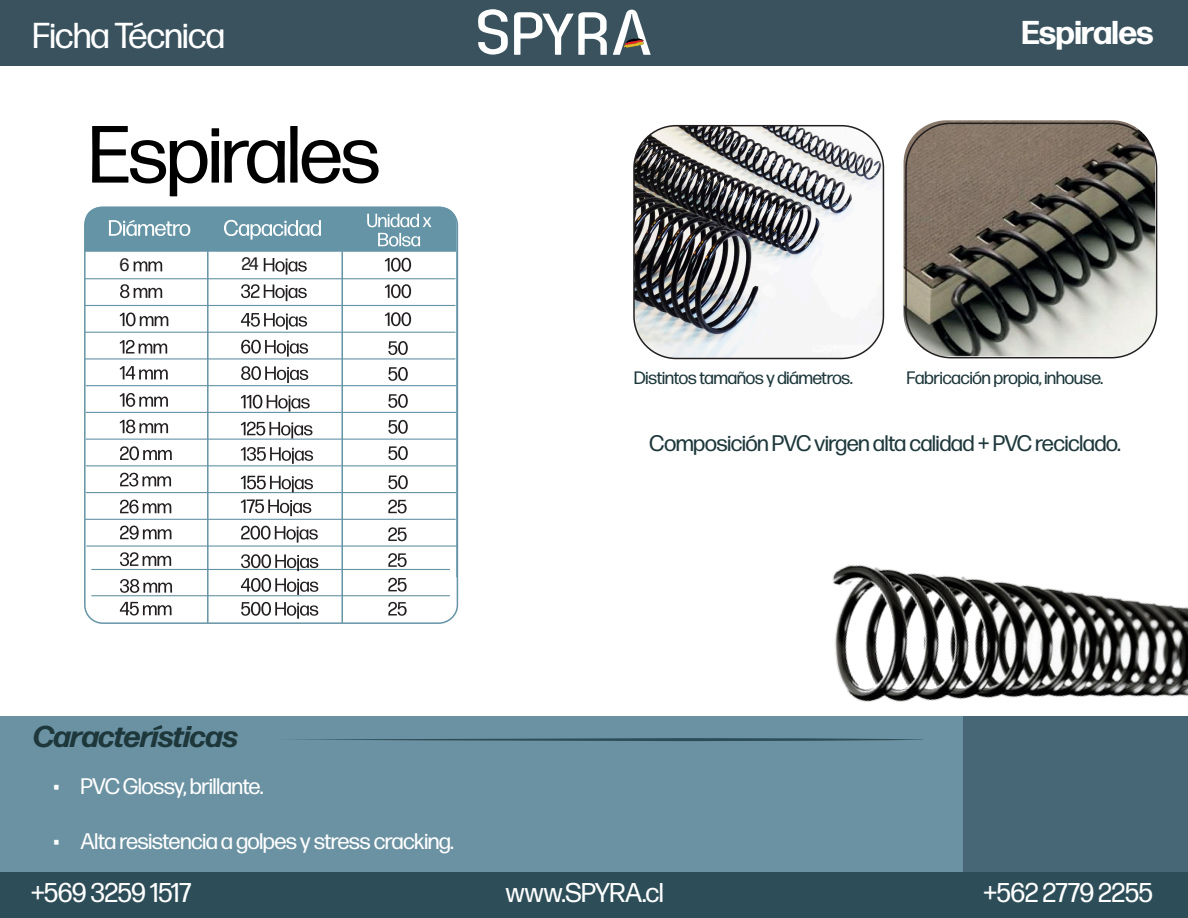
<style>
.page{position:relative;width:1188px;height:918px;background:#fff}
.page>*{position:absolute;margin:0;border:0;box-sizing:border-box;transform-origin:0 0}
.t1{font:36px "Forma DJR Display";color:#fff}
.t2{font:700 33px "Forma DJR Display";color:#fff}
.t3{font:italic 700 30px "Forma DJR Display";color:#1d373b}
.t4{font:27.15px "Forma DJR Display";color:#fff}
.t5{font:22.5px "Forma DJR Display";color:#fff}
.t6{font:22.5px "Forma DJR Display";color:#1d373b}
.t7{font:18px "Forma DJR Display";color:#1d373b}
.t8{font:18px "Forma DJR Display";color:#231f20}
</style>
<div class="page">
<div style="left:0;top:0;width:1188px;height:65px;background:#39525e"></div>
<div style="left:0;top:717px;width:1188px;height:168px;background:#6b92a2"></div>
<img style="left:904px;top:120px;width:251px;height:219px">
<hr style="left:207px;top:251px;width:2px;height:372px;background:#6594a6">
<hr style="left:85px;top:278px;width:370px;height:1px;background:#6594a6">
<hr style="left:85px;top:305px;width:370px;height:1px;background:#6594a6">
<hr style="left:85px;top:358px;width:370px;height:2px;background:#6594a6">
<hr style="left:85px;top:332px;width:370px;height:1px;background:#6594a6">
<hr style="left:86px;top:385px;width:370px;height:1px;background:#6594a6">
<hr style="left:86px;top:439px;width:370px;height:1px;background:#6594a6">
<hr style="left:86px;top:412px;width:370px;height:1px;background:#6594a6">
<hr style="left:86px;top:465px;width:370px;height:1px;background:#6594a6">
<hr style="left:86px;top:492px;width:370px;height:1px;background:#6594a6">
<hr style="left:85px;top:519px;width:371px;height:1px;background:#6594a6">
<hr style="left:86px;top:545px;width:371px;height:2px;background:#6594a6">
<hr style="left:91px;top:569px;width:359px;height:1px;background:#6594a6">
<hr style="left:91px;top:595px;width:359px;height:1px;background:#6594a6">
<hr style="left:341px;top:251px;width:2px;height:372px;background:#6594a6">
<hr style="left:456px;top:251px;width:2px;height:326px;background:#6594a6">
<svg style="left:85px;top:207px;width:372px;height:45px;background:#739eae"></svg>
<svg style="left:120px;top:284px;width:42px;height:14px"></svg>
<svg style="left:241px;top:284px;width:66px;height:17px"></svg>
<svg style="left:241px;top:313px;width:66px;height:17px"></svg>
<svg style="left:241px;top:340px;width:67px;height:17px"></svg>
<svg style="left:241px;top:366px;width:67px;height:17px"></svg>
<svg style="left:241px;top:395px;width:69px;height:17px"></svg>
<svg style="left:241px;top:422px;width:72px;height:17px"></svg>
<svg style="left:241px;top:447px;width:72px;height:17px"></svg>
<svg style="left:241px;top:476px;width:72px;height:16px"></svg>
<svg style="left:241px;top:499px;width:70px;height:17px"></svg>
<svg style="left:241px;top:526px;width:77px;height:17px"></svg>
<svg style="left:241px;top:554px;width:77px;height:17px"></svg>
<svg style="left:241px;top:578px;width:77px;height:17px"></svg>
<svg style="left:241px;top:602px;width:77px;height:17px"></svg>
<svg style="left:385px;top:284px;width:26px;height:14px"></svg>
<svg style="left:134px;top:261px;width:28px;height:10px"></svg>
<svg style="left:264px;top:258px;width:43px;height:17px"></svg>
<svg style="left:385px;top:258px;width:26px;height:14px"></svg>
<svg style="left:385px;top:312px;width:26px;height:14px"></svg>
<svg style="left:388px;top:341px;width:20px;height:14px"></svg>
<svg style="left:388px;top:367px;width:20px;height:14px"></svg>
<svg style="left:388px;top:394px;width:20px;height:14px"></svg>
<svg style="left:388px;top:420px;width:20px;height:14px"></svg>
<svg style="left:388px;top:446px;width:20px;height:14px"></svg>
<svg style="left:388px;top:475px;width:20px;height:14px"></svg>
<svg style="left:388px;top:500px;width:19px;height:13px"></svg>
<svg style="left:388px;top:527px;width:19px;height:14px"></svg>
<svg style="left:388px;top:553px;width:19px;height:14px"></svg>
<svg style="left:388px;top:578px;width:19px;height:14px"></svg>
<svg style="left:388px;top:602px;width:19px;height:14px"></svg>
<svg style="left:120px;top:312px;width:48px;height:14px"></svg>
<svg style="left:120px;top:340px;width:47px;height:14px"></svg>
<svg style="left:120px;top:366px;width:48px;height:13px"></svg>
<svg style="left:120px;top:393px;width:48px;height:14px"></svg>
<svg style="left:120px;top:420px;width:48px;height:13px"></svg>
<svg style="left:120px;top:446px;width:52px;height:14px"></svg>
<svg style="left:120px;top:473px;width:51px;height:14px"></svg>
<svg style="left:120px;top:500px;width:51px;height:14px"></svg>
<svg style="left:120px;top:526px;width:52px;height:13px"></svg>
<svg style="left:120px;top:552px;width:51px;height:14px"></svg>
<svg style="left:120px;top:579px;width:52px;height:14px"></svg>
<svg style="left:120px;top:602px;width:52px;height:14px"></svg>
<svg style="left:92px;top:126px;width:193px;height:70px"></svg>
<div style="left:290px;top:126px;width:8px;height:57px;background:#000001"></div>
<svg style="left:302px;top:140px;width:77px;height:44px"></svg>
<img style="left:636px;top:126px;width:247px;height:213px">
<img style="left:625px;top:339px;width:563px;height:533px">
<div style="left:1px;top:872px;width:1187px;height:46px;background:#2d4e59"></div>
<div style="left:633px;top:125px;width:251px;height:234px;border:2px solid #231f20;border-radius:42px"></div>
<div style="left:905px;top:123px;width:252px;height:235px;border:2px solid #231f20;border-radius:45px"></div>
<svg style="left:291px;top:737px;width:632px;height:5px"></svg>
<svg style="left:478px;top:9px;width:30px;height:46px"></svg>
<svg style="left:514px;top:12px;width:93px;height:43px"></svg>
<svg style="left:613px;top:9px;width:38px;height:46px"></svg>
<h1 class="t1" style="left:33px;top:13px;width:193px">Ficha Técnica</h1>
<p class="t8" style="left:120px;top:254px;width:11px">6</p>
<p class="t8" style="left:242px;top:253px;width:18px">24</p>
<h3 class="t3" style="left:34px;top:718px;width:206px">Características</h3>
<p class="t5" style="left:54px;top:773px;width:211px">• PVC Glossy, brillante.</p>
<p class="t5" style="left:54px;top:827px;width:401px">• Alta resistencia a golpes y stress cracking.</p>
<h2 class="t2" style="left:1022px;top:12px;width:133px">Espirales</h2>
<p class="t7" style="left:634px;top:367px;width:220px">Distintos tamaños y diámetros.</p>
<p class="t7" style="left:907px;top:367px;width:198px">Fabricación propia, inhouse.</p>
<p class="t6" style="left:650px;top:430px;width:473px">Composición PVC virgen alta calidad + PVC reciclado.</p>
<p class="t4" style="left:31px;top:876px;width:162px">+569 3259 1517</p>
<p class="t4" style="left:506px;top:876px;width:159px">www.SPYRA.cl</p>
<p class="t4" style="left:984px;top:876px;width:171px">+562 2779 2255</p>
</div>
